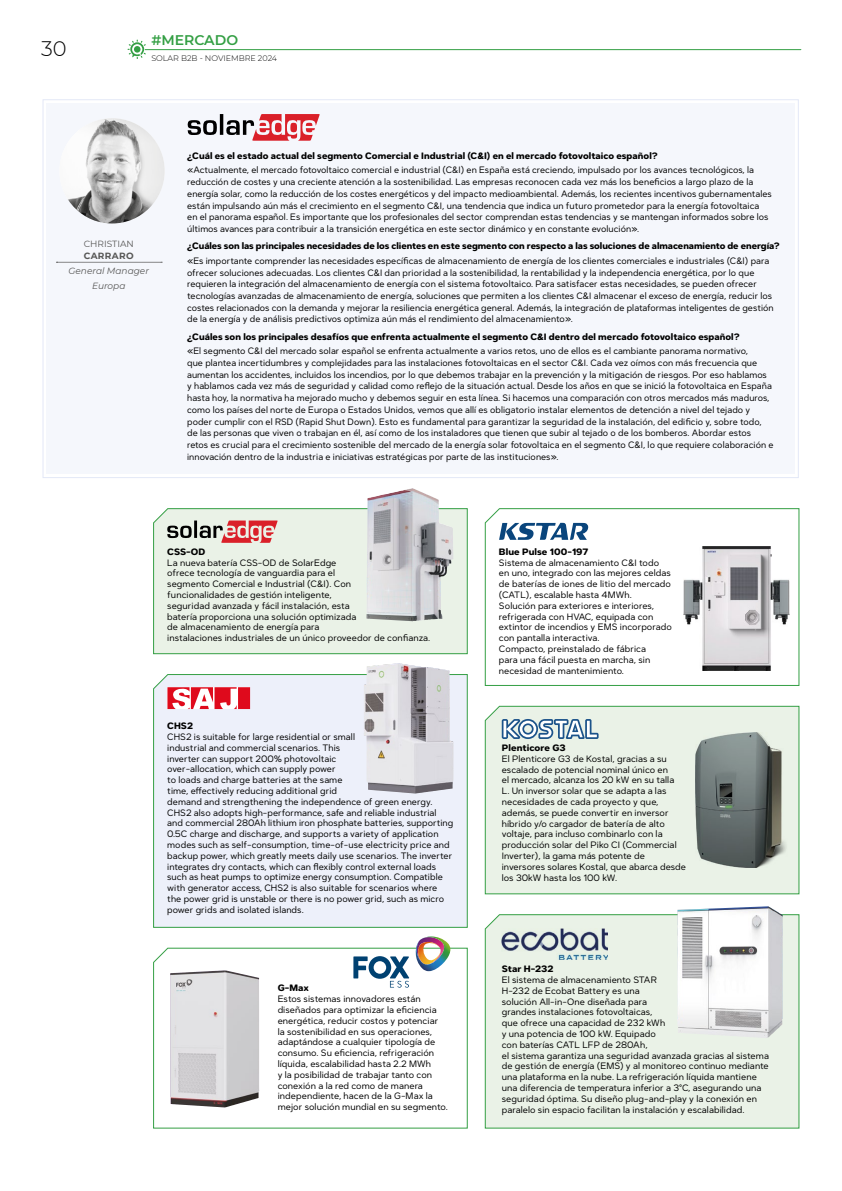
<style>
.page{position:relative;width:842px;height:1191px;background:#fff}
.page>*{position:absolute;margin:0;border:0;box-sizing:border-box;transform-origin:0 0}
.t1{font:300 21px "Montserrat";color:#000}
.t2{font:600 14px "Montserrat";color:#349f44}
.t3{font:9px/10.8px "Dexa Round";letter-spacing:.01em;color:#000}
.t4{font:700 9px "Dexa Round";color:#000}
.t5{font:italic 9px "Montserrat";color:#575756}
.t6{font:9px "Montserrat";color:#575756}
.t7{font:700 9px "Montserrat";letter-spacing:.04em;color:#575756}
.t8{font:300 8px "Montserrat";color:#000}
</style>
<div class="page">
<div style="left:47px;top:103px;width:748px;height:371px;background:#f5f7fc"></div>
<svg style="left:56px;top:262px;width:106px;height:1px"></svg>
<img style="left:59px;top:118px;width:106px;height:105px;border-radius:53px">
<svg style="left:128px;top:40px;width:18px;height:19px"></svg>
<hr style="left:145px;top:49px;width:656px;height:1px;background:#349f44">
<svg style="left:484px;top:508px;width:316px;height:178px"></svg>
<div style="left:153px;top:508px;width:315px;height:146px;background:#eaf2e7"></div>
<div style="left:484px;top:705px;width:316px;height:190px;background:#eaf2e7"></div>
<div style="left:153px;top:674px;width:315px;height:254px;background:#edf0fa"></div>
<div style="left:484px;top:914px;width:316px;height:215px;background:#eaf2e7"></div>
<svg style="left:153px;top:947px;width:315px;height:182px"></svg>
<img style="left:695px;top:732px;width:95px;height:135px">
<img style="left:684px;top:546px;width:105px;height:124px">
<img style="left:170px;top:970px;width:89px;height:137px">
<img style="left:364px;top:663px;width:89px;height:130px">
<img style="left:677px;top:906px;width:106px;height:132px">
<img style="left:367px;top:488px;width:86px;height:133px">
<svg style="left:167px;top:520px;width:111px;height:23px;background:#c49591"></svg>
<svg style="left:502px;top:719px;width:97px;height:20px"></svg>
<svg style="left:353px;top:956px;width:56px;height:31px"></svg>
<img style="left:415px;top:936px;width:36px;height:35px">
<svg style="left:499px;top:523px;width:89px;height:17px"></svg>
<div style="left:167px;top:687px;width:83px;height:22px;background:#fff"></div>
<svg style="left:167px;top:687px;width:70px;height:22px"></svg>
<div style="left:238px;top:687px;width:12px;height:22px;background:#df0a1c"></div>
<img style="left:502px;top:928px;width:106px;height:31px">
<svg style="left:188px;top:114px;width:132px;height:27px"></svg>
<h1 class="t1" style="left:41px;top:34px;width:27px">30</h1>
<p class="t2" style="left:151px;top:30px;width:88px">#MERCADO</p>
<p class="t8" style="left:151px;top:53px;width:127px">SOLAR B2B - NOVIEMBRE 2024</p>
<p class="t6" style="left:84px;top:238px;width:52px">CHRISTIAN</p>
<p class="t7" style="left:84px;top:250px;width:51px">CARRARO</p>
<p class="t5" style="left:69px;top:264px;width:82px">General Manager</p>
<p class="t5" style="left:92px;top:279px;width:35px">Europa</p>
<p class="t4" style="left:187px;top:150px;width:472px">¿Cuál es el estado actual del segmento Comercial e Industrial (C&amp;I) en el mercado fotovoltaico español?</p>
<p class="t3" style="left:187px;top:164px;width:586px;line-height:11.7px">«Actualmente, el mercado fotovoltaico comercial e industrial (C&amp;I) en España está creciendo, impulsado por los avances tecnológicos, la reducción de costes y una creciente atención a la sostenibilidad. Las empresas reconocen cada vez más los beneficios a largo plazo de la energía solar, como la reducción de los costes energéticos y del impacto medioambiental. Además, los recientes incentivos gubernamentales están impulsando aún más el crecimiento en el segmento C&amp;I, una tendencia que indica un futuro prometedor para la energía fotovoltaica en el panorama español. Es importante que los profesionales del sector comprendan estas tendencias y se mantengan informados sobre los últimos avances para contribuir a la transición energética en este sector dinámico y en constante evolución».</p>
<p class="t4" style="left:187px;top:241px;width:594px">¿Cuáles son las principales necesidades de los clientes en este segmento con respecto a las soluciones de almacenamiento de energía?</p>
<p class="t3" style="left:187px;top:255px;width:588px;line-height:11.7px">«Es importante comprender las necesidades específicas de almacenamiento de energía de los clientes comerciales e industriales (C&amp;I) para ofrecer soluciones adecuadas. Los clientes C&amp;I dan prioridad a la sostenibilidad, la rentabilidad y la independencia energética, por lo que requieren la integración del almacenamiento de energía con el sistema fotovoltaico. Para satisfacer estas necesidades, se pueden ofrecer tecnologías avanzadas de almacenamiento de energía, soluciones que permiten a los clientes C&amp;I almacenar el exceso de energía, reducir los costes relacionados con la demanda y mejorar la resiliencia energética general. Además, la integración de plataformas inteligentes de gestión de la energía y de análisis predictivos optimiza aún más el rendimiento del almacenamiento».</p>
<p class="t4" style="left:187px;top:331px;width:554px">¿Cuáles son los principales desafíos que enfrenta actualmente el segmento C&amp;I dentro del mercado fotovoltaico español?</p>
<p class="t3" style="left:187px;top:345px;width:588px;line-height:11.7px">«El segmento C&amp;I del mercado solar español se enfrenta actualmente a varios retos, uno de ellos es el cambiante panorama normativo,<br>que plantea incertidumbres y complejidades para las instalaciones fotovoltaicas en el sector C&amp;I. Cada vez oímos con más frecuencia que aumentan los accidentes, incluidos los incendios, por lo que debemos trabajar en la prevención y la mitigación de riesgos. Por eso hablamos y hablamos cada vez más de seguridad y calidad como reflejo de la situación actual. Desde los años en que se inició la fotovoltaica en España hasta hoy, la normativa ha mejorado mucho y debemos seguir en esta línea. Si hacemos una comparación con otros mercados más maduros, como los países del norte de Europa o Estados Unidos, vemos que allí es obligatorio instalar elementos de detención a nivel del tejado y poder cumplir con el RSD (Rapid Shut Down). Esto es fundamental para garantizar la seguridad de la instalación, del edificio y, sobre todo, de las personas que viven o trabajan en él, así como de los instaladores que tienen que subir al tejado o de los bomberos. Abordar estos retos es crucial para el crecimiento sostenible del mercado de la energía solar fotovoltaica en el segmento C&amp;I, lo que requiere colaboración e innovación dentro de la industria e iniciativas estratégicas por parte de las instituciones».</p>
<p class="t4" style="left:167px;top:546px;width:40px">CSS-OD</p>
<p class="t3" style="left:167px;top:557px;width:265px">La nueva batería CSS-OD de SolarEdge<br>ofrece tecnología de vanguardia para el<br>segmento Comercial e Industrial (C&amp;I). Con<br>funcionalidades de gestión inteligente,<br>seguridad avanzada y fácil instalación, esta<br>batería proporciona una solución optimizada<br>de almacenamiento de energía para<br>instalaciones industriales de un único proveedor de confianza.</p>
<p class="t4" style="left:499px;top:546px;width:91px">Blue Pulse 100-197</p>
<p class="t3" style="left:499px;top:557px;width:174px">Sistema de almacenamiento C&amp;I todo en uno, integrado con las mejores celdas de baterías de iones de litio del mercado (CATL), escalable hasta 4MWh.</p>
<p class="t3" style="left:499px;top:600px;width:174px">Solución para exteriores e interiores, refrigerada con HVAC, equipada con extintor de incendios y EMS incorporado con pantalla interactiva.</p>
<p class="t3" style="left:499px;top:643px;width:153px">Compacto, preinstalado de fábrica para una fácil puesta en marcha, sin necesidad de mantenimiento.</p>
<p class="t4" style="left:167px;top:720px;width:27px">CHS2</p>
<p class="t3" style="left:167px;top:731px;width:288px">CHS2 is suitable for large residential or small<br>industrial and commercial scenarios. This<br>inverter can support 200% photovoltaic<br>over-allocation, which can supply power<br>to loads and charge batteries at the same<br>time, effectively reducing additional grid<br>demand and strengthening the independence of green energy.<br>CHS2 also adopts high-performance, safe and reliable industrial and commercial 280Ah lithium iron phosphate batteries, supporting 0.5C charge and discharge, and supports a variety of application modes such as self-consumption, time-of-use electricity price and backup power, which greatly meets daily use scenarios. The inverter integrates dry contacts, which can flexibly control external loads such as heat pumps to optimize energy consumption. Compatible with generator access, CHS2 is also suitable for scenarios where the power grid is unstable or there is no power grid, such as micro power grids and isolated islands.</p>
<p class="t4" style="left:502px;top:742px;width:65px">Plenticore G3</p>
<p class="t3" style="left:502px;top:753px;width:186px">El Plenticore G3 de Kostal, gracias a su escalado de potencial nominal único en<br>el mercado, alcanza los 20 kW en su talla<br>L. Un inversor solar que se adapta a las necesidades de cada proyecto y que, además, se puede convertir en inversor híbrido y/o cargador de batería de alto voltaje, para incluso combinarlo con la producción solar del Piko CI (Commercial Inverter), la gama más potente de inversores solares Kostal, que abarca desde los 30kW hasta los 100 kW.</p>
<p class="t4" style="left:278px;top:982px;width:33px">G-Max</p>
<p class="t3" style="left:278px;top:993px;width:172px">Estos sistemas innovadores están diseñados para optimizar la eficiencia energética, reducir costos y potenciar<br>la sostenibilidad en sus operaciones, adaptándose a cualquier tipología de consumo. Su eficiencia, refrigeración líquida, escalabilidad hasta 2.2 MWh<br>y la posibilidad de trabajar tanto con conexión a la red como de manera independiente, hacen de la G-Max la mejor solución mundial en su segmento.</p>
<p class="t4" style="left:502px;top:963px;width:53px">Star H-232</p>
<p class="t3" style="left:502px;top:974px;width:269px">El sistema de almacenamiento STAR<br>H-232 de Ecobat Battery es una<br>solución All-in-One diseñada para<br>grandes instalaciones fotovoltaicas,<br>que ofrece una capacidad de 232 kWh<br>y una potencia de 100 kW. Equipado<br>con baterías CATL LFP de 280Ah,<br>el sistema garantiza una seguridad avanzada gracias al sistema de gestión de energía (EMS) y al monitoreo continuo mediante una plataforma en la nube. La refrigeración líquida mantiene una diferencia de temperatura inferior a 3°C, asegurando una seguridad óptima. Su diseño plug-and-play y la conexión en paralelo sin espacio facilitan la instalación y escalabilidad.</p>
</div>
